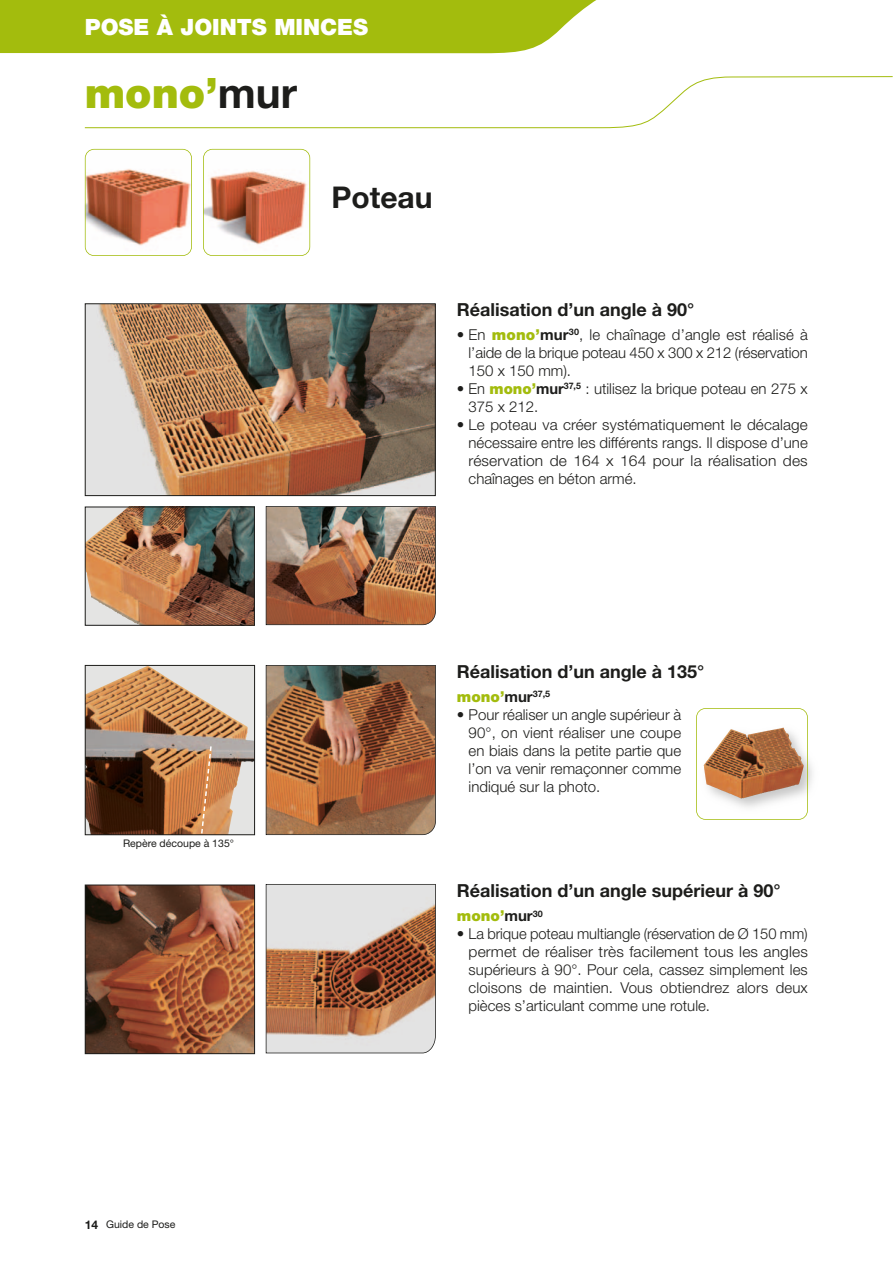
<style>
.page{position:relative;width:893px;height:1263px;background:#fff}
.page>*{position:absolute;margin:0;border:0;box-sizing:border-box;transform-origin:0 0}
.t1{font:900 42px "Helvetica Neue";color:#a3bc0d}
.t2{font:700 30px "Helvetica Neue LT Std";color:#1d1d1b}
.t3{font:900 22.5px "Helvetica Neue";color:#fff}
.t4{font:700 18px "Helvetica Neue LT Std";color:#1d1d1b}
.t5{font:300 15px/18px "Helvetica Neue LT Std";color:#1d1d1b;text-align:justify}
.t6{font:900 15px "Helvetica Neue";color:#a3bc0d}
.t7{font:700 12px "Helvetica Neue LT Std";color:#1d1d1b}
.t8{font:10.5px "Helvetica Neue";color:#1d1d1b}
.s1{font-family:"Helvetica Neue LT Std";font-weight:700;color:#1d1d1b}
.s2{font-family:"Helvetica Neue";font-weight:900;color:#a3bc0d}
.s3{font-weight:700}
</style>
<div class="page">
<svg style="left:266px;top:884px;width:170px;height:169px;background:#bb9a87"></svg>
<img style="left:85px;top:149px;width:107px;height:107px;border-radius:9px">
<svg style="left:84px;top:76px;width:808px;height:52px"></svg>
<img style="left:87px;top:305px;width:347px;height:189px">
<div style="left:85px;top:303px;width:351px;height:193px;border:1px solid #1d1d1b"></div>
<img style="left:87px;top:509px;width:166px;height:115px">
<div style="left:85px;top:507px;width:170px;height:119px;border:1px solid #1d1d1b"></div>
<img style="left:203px;top:149px;width:107px;height:107px;border-radius:9px">
<div style="left:203px;top:149px;width:107px;height:107px;border:2px solid #a3bc0d;border-radius:9px"></div>
<div style="left:85px;top:149px;width:107px;height:107px;border:2px solid #a3bc0d;border-radius:9px"></div>
<img style="left:699px;top:711px;width:113px;height:106px">
<img style="left:709px;top:785px;width:36px;height:14px">
<div style="left:696px;top:708px;width:112px;height:112px;border:2px solid #a3bc0d;border-radius:9px"></div>
<img style="left:87px;top:667px;width:166px;height:166px">
<div style="left:85px;top:665px;width:170px;height:170px;border:1px solid #1d1d1b"></div>
<img style="left:87px;top:887px;width:166px;height:165px">
<div style="left:85px;top:885px;width:170px;height:169px;border:1px solid #1d1d1b"></div>
<svg style="left:200px;top:745px;width:13px;height:90px"></svg>
<img style="left:266px;top:665px;width:170px;height:170px">
<img style="left:266px;top:506px;width:170px;height:119px">
<div style="left:0;top:0;width:597px;height:53px;background:#a3bc0d"></div>
<h3 class="t3" style="left:85px;top:19px;width:285px">POSE À JOINTS MINCES</h3>
<h1 class="t1" style="left:85px;top:78px;width:214px">mono’<span class="s1">mur</span></h1>
<h2 class="t2" style="left:331px;top:187px;width:103px">Poteau</h2>
<p class="t4" style="left:457px;top:303px;width:239px">Réalisation d’un angle à 90°</p>
<p class="t5" style="left:469px;top:327px;width:341px;text-indent:-12px">• En <span class="s2">mono’</span><span class="s3">mur</span><sup>30</sup>, le chaînage d’angle est réalisé à l’aide de la brique poteau 450 x 300 x 212 (réservation 150 x 150 mm).</p>
<p class="t5" style="left:469px;top:381px;width:341px;text-indent:-12px">• En <span class="s2">mono’</span><span class="s3">mur</span><sup>37,5</sup> : utilisez la brique poteau en 275 x<br>375 x 212.</p>
<p class="t5" style="left:469px;top:417px;width:341px;text-indent:-12px">• Le poteau va créer systématiquement le décalage nécessaire entre les différents rangs. Il dispose d’une réservation de 164 x 164 pour la réalisation des chaînages en béton armé.</p>
<p class="t8" style="left:123px;top:839px;width:112px">Repère découpe à 135°</p>
<p class="t4" style="left:457px;top:665px;width:249px">Réalisation d’un angle à 135°</p>
<p class="t6" style="left:457px;top:691px;width:95px">mono’<span class="s1">mur</span><sup>37,5</sup></p>
<p class="t5" style="left:469px;top:707px;width:214px;text-indent:-12px">• Pour réaliser un angle supérieur à 90°, on vient réaliser une coupe en biais dans la petite partie que l’on va venir remaçonner comme indiqué sur la photo.</p>
<p class="t4" style="left:457px;top:885px;width:325px">Réalisation d’un angle supérieur à 90°</p>
<p class="t6" style="left:457px;top:910px;width:87px">mono’<span class="s1">mur</span><sup>30</sup></p>
<p class="t5" style="left:469px;top:926px;width:341px;text-indent:-12px">• La brique poteau multiangle (réservation de Ø 150 mm) permet de réaliser très facilement tous les angles supérieurs à 90°. Pour cela, cassez simplement les cloisons de maintien. Vous obtiendrez alors deux pièces s’articulant comme une rotule.</p>
<p class="t7" style="left:85px;top:1220px;width:15px">14</p>
<p class="t8" style="left:106px;top:1220px;width:71px">Guide de Pose</p>
</div>
